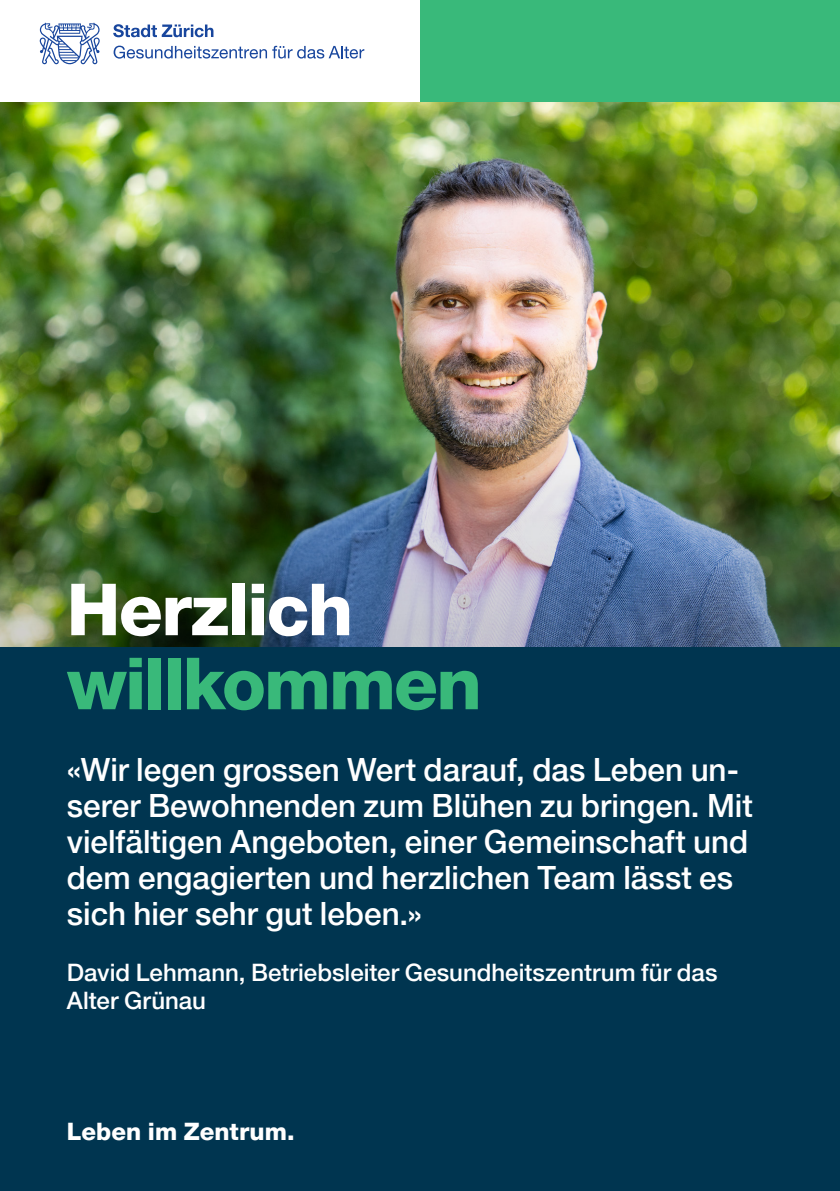
<style>
.page{position:relative;width:840px;height:1191px;background:#fff}
.page>*{position:absolute;margin:0;border:0;box-sizing:border-box;transform-origin:0 0}
._01_Titel_Heavy_36pt{font:800 72px "Helvetica Neue LT Pro";letter-spacing:-.025em;color:#39b97a}
._01_Titel_Heavy_36pt-2{font:800 72px "Helvetica Neue LT Pro";letter-spacing:-.025em;color:#fff}
._03_Lead_Medium_12pt{font:500 32px/36px "Helvetica Neue LT Pro";color:#fff}
.Titel{font:500 24px "Helvetica Neue LT Pro";color:#fff}
._03_Lead_Medium_12pt-2{font:800 24px "Helvetica Neue LT Pro";letter-spacing:.005em;color:#fff}
</style>
<div class="page">
<svg style="left:113px;top:46px;width:251px;height:13px"></svg>
<svg style="left:113px;top:24px;width:100px;height:13px"></svg>
<svg style="left:40px;top:23px;width:60px;height:41px"></svg>
<div style="left:420px;top:0;width:419px;height:102px;background:#39b97a"></div>
<div style="left:0;top:102px;width:839px;height:1089px;background:#003550"></div>
<img style="left:0;top:102px;width:839px;height:265px">
<img style="left:0;top:367px;width:839px;height:280px">
<h1 class="_01_Titel_Heavy_36pt-2" style="left:67px;top:567px;width:288px">Herzlich</h1>
<h1 class="_01_Titel_Heavy_36pt" style="left:67px;top:641px;width:416px">willkommen</h1>
<p class="_03_Lead_Medium_12pt" style="left:67px;top:751px;width:687px">«Wir legen grossen Wert darauf, das Leben un&shy;serer Bewohnenden zum Blühen zu bringen. Mit vielfältigen Angeboten, einer Gemeinschaft und dem engagierten und herzlichen Team lässt es sich hier sehr gut leben.»</p>
<h1 class="Titel" style="left:67px;top:958px;width:651px">David Lehmann, Betriebsleiter Gesundheitszentrum für das</h1>
<h1 class="Titel" style="left:67px;top:986px;width:141px">Alter Grünau</h1>
<p class="_03_Lead_Medium_12pt-2" style="left:67px;top:1117px;width:229px">Leben im Zentrum.</p>
</div>
